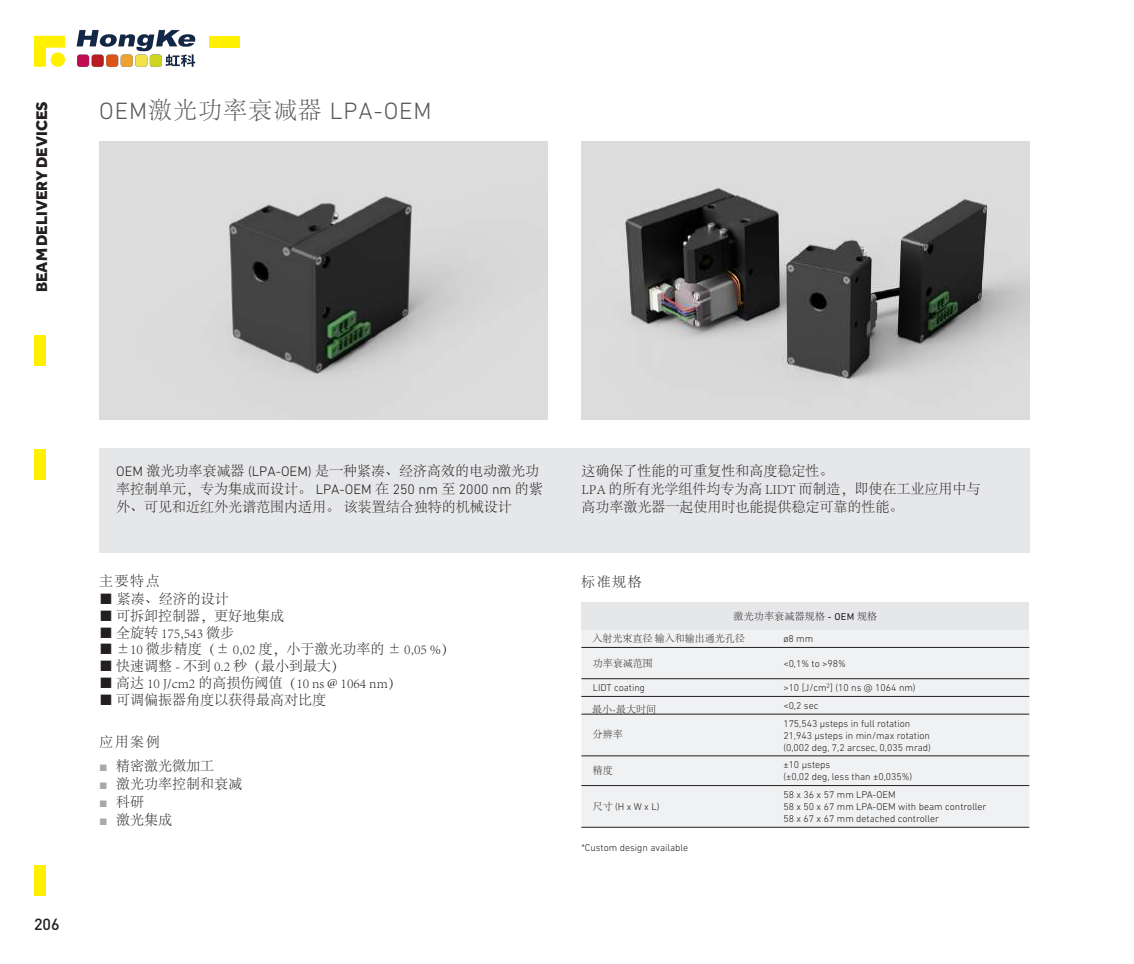
<style>
.page{position:relative;width:1134px;height:964px;background:#fff}
.page>*{position:absolute;margin:0;border:0;box-sizing:border-box;transform-origin:0 0}
.t1{font:300 24px "DIN Next LT Pro";letter-spacing:.04em;color:#57585a}
.t2{font:800 16px "Effra";color:#231f20}
.t3{font:500 16px "DIN Pro";color:#231f20}
.t4{font:300 14px/18px "Adobe Song Std";color:#231f20}
.t5{font:300 10px/17.8px "DIN Next LT Pro";color:#231f20}
.t6{font:300 10px "Adobe Song Std";color:#231f20}
.t7{font:300 10px "Adobe Song Std";letter-spacing:.02em;color:#231f20}
.s1{font-family:"Adobe Song Std"}
.s2{font-family:"DIN Next LT Pro"}
.s3{font-family:"Arial";font-weight:700;color:#a8a9ad}
.s4{font-family:"DIN Next LT Pro";font-weight:400}
</style>
<div class="page">
<svg style="left:34px;top:36px;width:31px;height:31px"></svg>
<div style="left:34px;top:335px;width:12px;height:31px;background:#fff101"></div>
<div style="left:209px;top:36px;width:31px;height:12px;background:#fff101"></div>
<div style="left:34px;top:449px;width:12px;height:31px;background:#fff101"></div>
<div style="left:34px;top:865px;width:12px;height:31px;background:#fff101"></div>
<div style="left:99px;top:449px;width:930px;height:104px;background:#e6e7e9"></div>
<img style="left:99px;top:141px;width:449px;height:278px">
<img style="left:581px;top:141px;width:448px;height:278px">
<div style="left:581px;top:602px;width:448px;height:28px;background:#e6e7e9"></div>
<div style="left:581px;top:630px;width:448px;height:197px;background:#f0f1f2"></div>
<hr style="left:581px;top:647px;width:191px;height:1px;background:#231f20">
<hr style="left:772px;top:647px;width:257px;height:1px;background:#231f20">
<hr style="left:581px;top:678px;width:191px;height:1px;background:#231f20">
<hr style="left:772px;top:678px;width:257px;height:1px;background:#231f20">
<hr style="left:581px;top:696px;width:191px;height:1px;background:#231f20">
<hr style="left:581px;top:714px;width:191px;height:1px;background:#231f20">
<hr style="left:581px;top:755px;width:191px;height:1px;background:#231f20">
<hr style="left:581px;top:785px;width:191px;height:1px;background:#231f20">
<hr style="left:581px;top:827px;width:191px;height:1px;background:#231f20">
<hr style="left:772px;top:696px;width:257px;height:1px;background:#231f20">
<hr style="left:772px;top:714px;width:257px;height:1px;background:#231f20">
<hr style="left:772px;top:755px;width:257px;height:1px;background:#231f20">
<hr style="left:772px;top:785px;width:257px;height:1px;background:#231f20">
<hr style="left:772px;top:827px;width:257px;height:1px;background:#231f20">
<img style="left:76px;top:29px;width:120px;height:38px">
<p class="t2" style="left:32px;top:292px;width:192px;rotate:-90deg">BEAM DELIVERY DEVICES</p>
<h1 class="t1" style="left:99px;top:97px;width:334px">OEM<span class="s1">激光功率衰减器</span> LPA-OEM</h1>
<p class="t4" style="left:116px;top:462px;width:428px"><span class="s2">OEM</span> 激光功率衰减器 <span class="s2">(LPA-OEM)</span> 是一种紧凑、经济高效的电动激光功率控制单元，专为集成而设计。 <span class="s2">LPA-OEM</span> 在 <span class="s2">250 nm</span> 至 <span class="s2">2000 nm</span> 的紫外、可见和近红外光谱范围内适用。该装置结合独特的机械设计</p>
<p class="t4" style="left:581px;top:462px;width:400px">这确保了性能的可重复性和高度稳定性。<br>LPA 的所有光学组件均专为高 LIDT 而制造，即使在工业应用中与高功率激光器一起使用时也能提供稳定可靠的性能。</p>
<p class="t3" style="left:34px;top:913px;width:27px">206</p>
<p class="t4" style="left:99px;top:572px;width:62px">主要特点</p>
<p class="t4" style="left:99px;top:591px;width:131px">■ 紧凑、经济的设计</p>
<p class="t4" style="left:99px;top:607px;width:186px">■ 可拆卸控制器，更好地集成</p>
<p class="t4" style="left:99px;top:624px;width:136px">■ 全旋转 175,543 微步</p>
<p class="t4" style="left:99px;top:641px;width:357px">■ ±10 微步精度（± 0,02 度，小于激光功率的 ± 0,05 %）</p>
<p class="t4" style="left:99px;top:657px;width:248px">■ 快速调整 - 不到 0.2 秒（最小到最大）</p>
<p class="t4" style="left:99px;top:674px;width:304px">■ 高达 10 J/cm2 的高损伤阈值（10 ns @ 1064 nm）</p>
<p class="t4" style="left:99px;top:691px;width:228px">■ 可调偏振器角度以获得最高对比度</p>
<p class="t4" style="left:99px;top:733px;width:62px">应用案例</p>
<p class="t4" style="left:99px;top:757px;width:117px"><span class="s3">■</span> 精密激光微加工</p>
<p class="t4" style="left:99px;top:775px;width:145px"><span class="s3">■</span> 激光功率控制和衰减</p>
<p class="t4" style="left:99px;top:793px;width:47px"><span class="s3">■</span> 科研</p>
<p class="t4" style="left:99px;top:811px;width:75px"><span class="s3">■</span> 激光集成</p>
<p class="t4" style="left:581px;top:574px;width:62px">标准规格</p>
<p class="t7" style="left:733px;top:610px;width:145px">激光功率衰减器规格 <span class="s4">- OEM</span> 规格</p>
<p class="t6" style="left:592px;top:633px;width:154px">入射光束直径输入和输出通光孔径</p>
<p class="t6" style="left:593px;top:657px;width:61px">功率衰减范围</p>
<p class="t5" style="left:783px;top:654px;width:64px">&lt;0,1% to &gt;98%</p>
<p class="t5" style="left:593px;top:679px;width:54px">LIDT coating</p>
<p class="t5" style="left:783px;top:679px;width:134px">&gt;10 [J/cm<sup>2</sup>] (10 ns @ 1064 nm)</p>
<p class="t6" style="left:592px;top:704px;width:65px">最小-最大时间</p>
<p class="t5" style="left:783px;top:696px;width:37px">&lt;0,2 sec</p>
<p class="t6" style="left:593px;top:729px;width:31px">分辨率</p>
<p class="t5" style="left:783px;top:717px;width:149px;line-height:12px">175,543 µsteps in full rotation<br>21,943 µsteps in min/max rotation (0,002 deg, 7,2 arcsec, 0,035 mrad)</p>
<p class="t6" style="left:593px;top:765px;width:21px">精度</p>
<p class="t5" style="left:783px;top:759px;width:130px;line-height:12px">±10 µsteps<br>(±0,02 deg, less than ±0,035%)</p>
<p class="t5" style="left:593px;top:798px;width:68px"><span class="s1">尺寸</span> (H x W x L)</p>
<p class="t5" style="left:783px;top:788px;width:205px;line-height:12px">58 x 36 x 57 mm LPA-OEM<br>58 x 50 x 67 mm LPA-OEM with beam controller<br>58 x 67 x 67 mm detached controller</p>
<p class="t5" style="left:581px;top:839px;width:108px">*Custom design available</p>
<p class="t5" style="left:814px;top:683px;width:38px">0-500Hz</p>
<p class="t5" style="left:814px;top:718px;width:68px">&lt;0.5 ms<br>Via RS232, USB<br>YES<br>YES<br>YES<br>YES</p>
<p class="t5" style="left:592px;top:842px;width:85px">Shutter dimensions</p>
</div>
